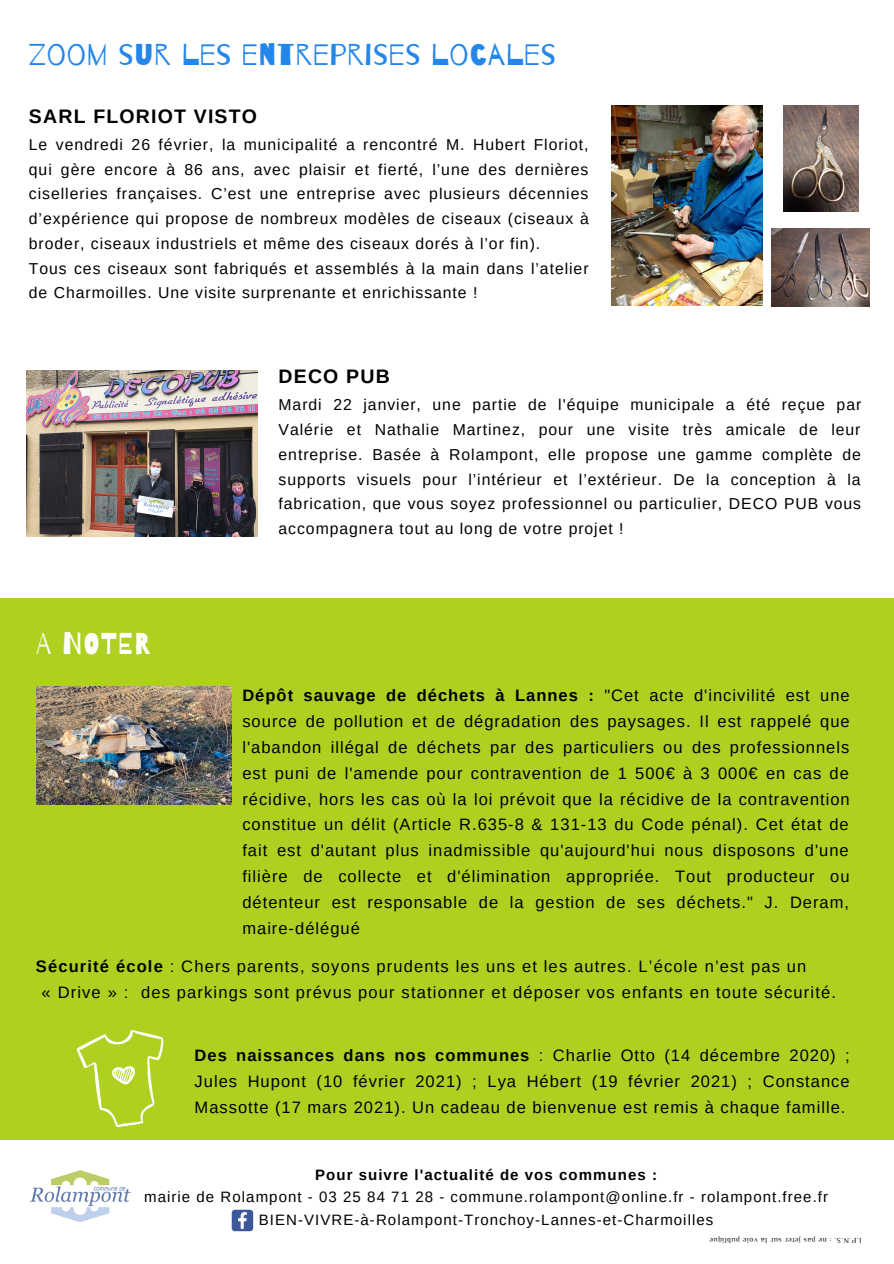
<style>
.page{position:relative;width:894px;height:1264px;background:#fff}
.page>*{position:absolute;margin:0;border:0;box-sizing:border-box;transform-origin:0 0}
.t1{font:30px "Barrio";letter-spacing:.03em;color:#2386e8}
.t2{font:30px "Barrio";letter-spacing:.03em;color:#fffff9}
.t3{font:700 19.5px "Arimo";letter-spacing:.06em;color:#000}
.t4{font:16.5px/26px "Arimo";letter-spacing:.07em;color:#000;text-align:justify}
.t5{font:15.75px/24.8px "Arimo";letter-spacing:.06em;color:#000;text-align:justify}
.t6{font:15px "Arimo";letter-spacing:.07em;color:#000}
.t7{font:700 15px "Arimo";letter-spacing:.07em;color:#000}
.t8{font:7.5px "Luthier";color:#000}
.s1{font-weight:700}
</style>
<div class="page">
<div style="left:0;top:598px;width:893px;height:541px;background:#aed121"></div>
<svg style="left:232px;top:1209px;width:21px;height:22px"></svg>
<img style="left:783px;top:105px;width:75px;height:106px">
<img style="left:611px;top:105px;width:151px;height:201px">
<img style="left:771px;top:228px;width:98px;height:78px">
<img style="left:27px;top:370px;width:231px;height:166px">
<img style="left:36px;top:686px;width:195px;height:118px">
<img style="left:30px;top:1170px;width:101px;height:53px">
<svg style="left:76px;top:1030px;width:88px;height:97px"></svg>
<p class="t1" style="left:29px;top:38px;width:528px">ZOOM SUR LES ENTREPRISES LOCALES</p>
<p class="t3" style="left:29px;top:105px;width:230px">SARL FLORIOT VISTO</p>
<p class="t5" style="left:29px;top:132px;width:561px">Le vendredi 26 février, la municipalité a rencontré M. Hubert Floriot, qui gère encore à 86 ans, avec plaisir et fierté, l’une des dernières ciselleries françaises. C’est une entreprise avec plusieurs décennies d’expérience qui propose de nombreux modèles de ciseaux (ciseaux à broder, ciseaux industriels et même des ciseaux dorés à l’or fin).</p>
<p class="t5" style="left:29px;top:256px;width:561px">Tous ces ciseaux sont fabriqués et assemblés à la main dans l’atelier de Charmoilles. Une visite surprenante et enrichissante !</p>
<p class="t2" style="left:36px;top:628px;width:116px">A NOTER</p>
<p class="t3" style="left:278px;top:365px;width:113px">DECO PUB</p>
<p class="t5" style="left:278px;top:392px;width:584px">Mardi 22 janvier, une partie de l'équipe municipale a été reçue par Valérie et Nathalie Martinez, pour une visite très amicale de leur entreprise. Basée à Rolampont, elle propose une gamme complète de supports visuels pour l’intérieur et l’extérieur. De la conception à la fabrication, que vous soyez professionnel ou particulier, DECO PUB vous accompagnera tout au long de votre projet !</p>
<p class="t4" style="left:242px;top:682px;width:608px"><span class="s1">Dépôt sauvage de déchets à Lannes :</span> "Cet acte d'incivilité est une source de pollution et de dégradation des paysages. Il est rappelé que l'abandon illégal de déchets par des particuliers ou des professionnels est puni de l'amende pour contravention de 1 500€ à 3 000€ en cas de récidive, hors les cas où la loi prévoit que la récidive de la contravention constitue un délit (Article R.635-8 &amp; 131-13 du Code pénal). Cet état de fait est d'autant plus inadmissible qu'aujourd'hui nous disposons d'une filière de collecte et d'élimination appropriée. Tout producteur ou détenteur est responsable de la gestion de ses déchets." J. Deram, maire-délégué</p>
<p class="t4" style="left:36px;top:953px;width:771px"><span class="s1">Sécurité école</span> : Chers parents, soyons prudents les uns et les autres. L’école n’est pas un</p>
<p class="t4" style="left:42px;top:979px;width:795px">« Drive » : des parkings sont prévus pour stationner et déposer vos enfants en toute sécurité.</p>
<p class="t4" style="left:194px;top:1042px;width:656px"><span class="s1">Des naissances dans nos communes</span> : Charlie Otto (14 décembre 2020) ; Jules Hupont (10 février 2021) ; Lya Hébert (19 février 2021) ; Constance Massotte (17 mars 2021). Un cadeau de bienvenue est remis à chaque famille.</p>
<p class="t7" style="left:315px;top:1166px;width:343px">Pour suivre l'actualité de vos communes :</p>
<p class="t6" style="left:144px;top:1188px;width:685px">mairie de Rolampont - 03 25 84 71 28 - commune.rolampont@online.fr - rolampont.free.fr</p>
<p class="t6" style="left:259px;top:1211px;width:456px">BIEN-VIVRE-à-Rolampont-Tronchoy-Lannes-et-Charmoilles</p>
<p class="t8" style="left:861px;top:1242px;width:153px;rotate:-180deg">P. I N. S. . : n e sap retej us r al v eio up uqi lb e</p>
</div>
